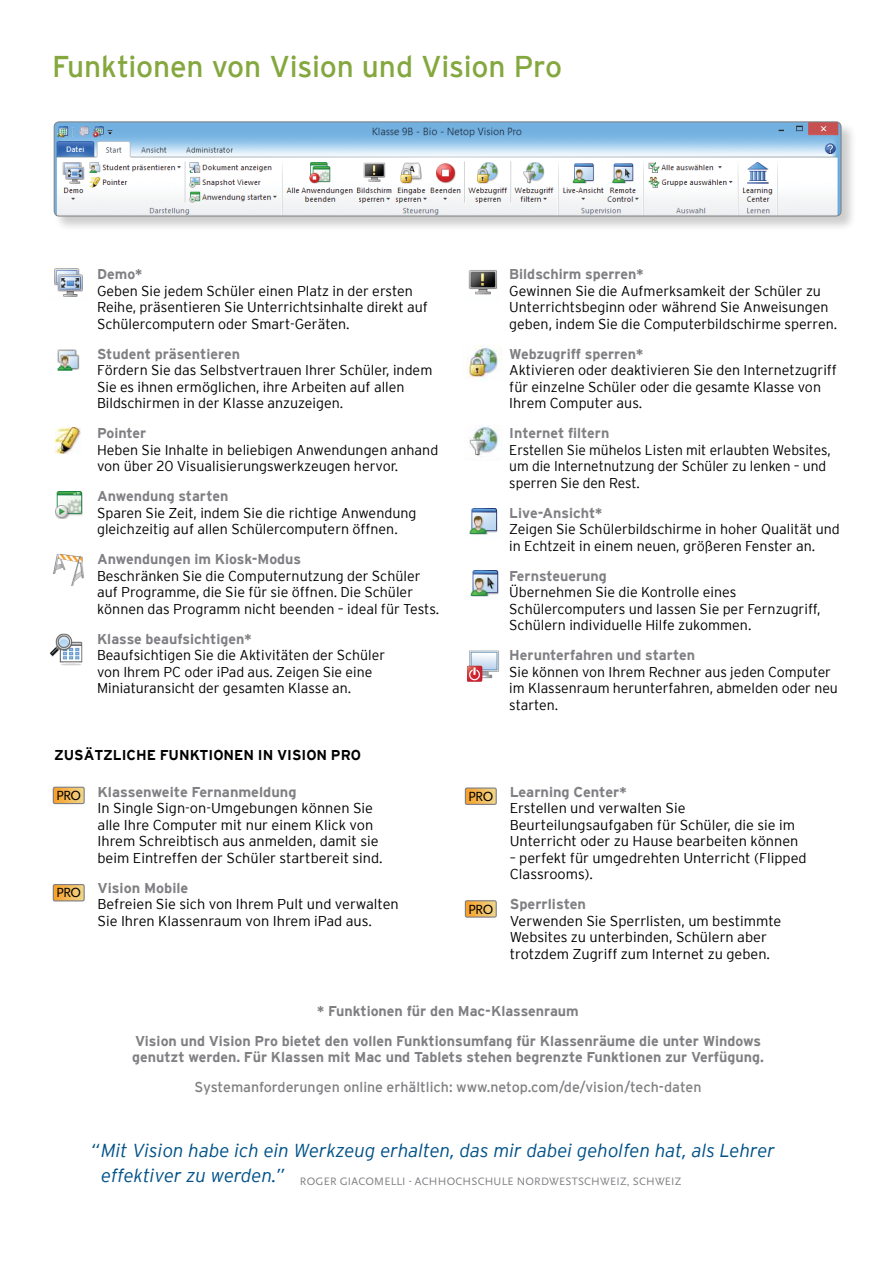
<style>
.page{position:relative;width:893px;height:1263px;background:#fff}
.page>*{position:absolute;margin:0;border:0;box-sizing:border-box;transform-origin:0 0}
.t1{font:30px "Interstate";letter-spacing:-.005em;color:#84a73e}
.t2{font:italic 300 18.75px "Interstate";color:#005288}
.t3{font:300 14.25px/16.5px "Interstate";color:#000}
.t4{font:700 14.25px/30px "Interstate";color:#807f83;text-align:center}
.t5{font:14.25px "Interstate";color:#807f83}
.t6{font:700 14.25px "Interstate";color:#000}
.t7{font:13.8px "Scala Sans";letter-spacing:-.05em;color:#000}
.t8{font:11.25px "Scala Sans Pro";letter-spacing:.02em;color:#807f83}
</style>
<div class="page">
<img style="left:54px;top:268px;width:29px;height:29px">
<img style="left:57px;top:349px;width:23px;height:22px">
<img style="left:55px;top:428px;width:26px;height:25px">
<img style="left:468px;top:270px;width:29px;height:25px">
<img style="left:467px;top:345px;width:35px;height:35px">
<img style="left:469px;top:425px;width:34px;height:32px">
<img style="left:469px;top:508px;width:29px;height:27px">
<img style="left:470px;top:570px;width:29px;height:27px">
<img style="left:55px;top:491px;width:27px;height:27px">
<svg style="left:55px;top:789px;width:28px;height:13px"></svg>
<div style="left:53px;top:787px;width:32px;height:17px;border:1px solid #807f83;border-radius:2px"></div>
<svg style="left:55px;top:886px;width:28px;height:13px"></svg>
<div style="left:53px;top:884px;width:32px;height:17px;border:1px solid #807f83;border-radius:2px"></div>
<svg style="left:467px;top:789px;width:28px;height:14px"></svg>
<div style="left:465px;top:787px;width:32px;height:18px;border:1px solid #807f83;border-radius:2px"></div>
<svg style="left:467px;top:902px;width:28px;height:14px"></svg>
<div style="left:465px;top:900px;width:32px;height:18px;border:1px solid #807f83;border-radius:2px"></div>
<div style="left:53px;top:121px;width:804px;height:111px;background:#000;opacity:.2"></div>
<img style="left:54px;top:122px;width:787px;height:94px">
<div style="left:54px;top:121px;width:787px;height:95px;border:1px solid #807f83;border-radius:5px"></div>
<img style="left:53px;top:554px;width:31px;height:32px">
<img style="left:467px;top:650px;width:32px;height:32px">
<img style="left:50px;top:633px;width:33px;height:33px">
<h1 class="t1" style="left:52px;top:49px;width:512px">Funktionen von Vision und Vision Pro</h1>
<p class="t4" style="left:97px;top:259px;width:47px">Demo*</p>
<p class="t3" style="left:97px;top:282px;width:332px">Geben Sie jedem Schüler einen Platz in der ersten<br>Reihe, präsentieren Sie Unterrichtsinhalte direkt auf<br>Schülercomputern oder Smart-Geräten.</p>
<p class="t4" style="left:97px;top:338px;width:144px">Student präsentieren</p>
<p class="t3" style="left:97px;top:362px;width:337px">Fördern Sie das Selbstvertrauen Ihrer Schüler, indem<br>Sie es ihnen ermöglichen, ihre Arbeiten auf allen<br>Bildschirmen in der Klasse anzuzeigen.</p>
<p class="t4" style="left:97px;top:418px;width:51px">Pointer</p>
<p class="t3" style="left:97px;top:441px;width:343px">Heben Sie Inhalte in beliebigen Anwendungen anhand von über 20 Visualisierungswerkzeugen hervor.</p>
<p class="t4" style="left:97px;top:481px;width:133px">Anwendung starten</p>
<p class="t3" style="left:97px;top:504px;width:321px">Sparen Sie Zeit, indem Sie die richtige Anwendung gleichzeitig auf allen Schülercomputern öffnen.</p>
<p class="t4" style="left:97px;top:544px;width:206px">Anwendungen im Kiosk-Modus</p>
<p class="t3" style="left:97px;top:567px;width:344px">Beschränken Sie die Computernutzung der Schüler auf Programme, die Sie für sie öffnen. Die Schüler können das Programm nicht beenden – ideal für Tests.</p>
<p class="t4" style="left:97px;top:623px;width:156px">Klasse beaufsichtigen*</p>
<p class="t3" style="left:97px;top:647px;width:290px">Beaufsichtigen Sie die Aktivitäten der Schüler von Ihrem PC oder iPad aus. Zeigen Sie eine<br>Miniaturansicht der gesamten Klasse an.</p>
<p class="t6" style="left:54px;top:747px;width:309px">ZUSÄTZLICHE FUNKTIONEN IN VISION PRO</p>
<p class="t7" style="left:56px;top:788px;width:26px">PRO</p>
<p class="t7" style="left:56px;top:885px;width:26px">PRO</p>
<p class="t4" style="left:98px;top:777px;width:201px">Klassenweite Fernanmeldung</p>
<p class="t3" style="left:98px;top:800px;width:287px">In Single Sign-on-Umgebungen können Sie alle Ihre Computer mit nur einem Klick von Ihrem Schreibtisch aus anmelden, damit sie beim Eintreffen der Schüler startbereit sind.</p>
<p class="t4" style="left:98px;top:873px;width:92px">Vision Mobile</p>
<p class="t3" style="left:98px;top:896px;width:303px">Befreien Sie sich von Ihrem Pult und verwalten<br>Sie Ihren Klassenraum von Ihrem iPad aus.</p>
<p class="t4" style="left:509px;top:259px;width:136px">Bildschirm sperren*</p>
<p class="t3" style="left:509px;top:282px;width:329px">Gewinnen Sie die Aufmerksamkeit der Schüler zu<br>Unterrichtsbeginn oder während Sie Anweisungen geben, indem Sie die Computerbildschirme sperren.</p>
<p class="t4" style="left:509px;top:338px;width:135px">Webzugriff sperren*</p>
<p class="t3" style="left:509px;top:362px;width:329px">Aktivieren oder deaktivieren Sie den Internetzugriff für einzelne Schüler oder die gesamte Klasse von<br>Ihrem Computer aus.</p>
<p class="t4" style="left:509px;top:418px;width:102px">Internet filtern</p>
<p class="t3" style="left:509px;top:441px;width:323px">Erstellen Sie mühelos Listen mit erlaubten Websites, um die Internetnutzung der Schüler zu lenken – und sperren Sie den Rest.</p>
<p class="t4" style="left:509px;top:497px;width:95px">Live-Ansicht*</p>
<p class="t3" style="left:509px;top:521px;width:332px">Zeigen Sie Schülerbildschirme in hoher Qualität und in Echtzeit in einem neuen, größeren Fenster an.</p>
<p class="t4" style="left:509px;top:560px;width:99px">Fernsteuerung</p>
<p class="t3" style="left:509px;top:584px;width:313px">Übernehmen Sie die Kontrolle eines<br>Schülercomputers und lassen Sie per Fernzugriff,<br>Schülern individuelle Hilfe zukommen.</p>
<p class="t4" style="left:509px;top:640px;width:187px">Herunterfahren und starten</p>
<p class="t3" style="left:509px;top:663px;width:330px">Sie können von Ihrem Rechner aus jeden Computer im Klassenraum herunterfahren, abmelden oder neu starten.</p>
<p class="t7" style="left:468px;top:789px;width:26px">PRO</p>
<p class="t7" style="left:468px;top:901px;width:26px">PRO</p>
<p class="t4" style="left:510px;top:777px;width:119px">Learning Center*</p>
<p class="t3" style="left:510px;top:800px;width:290px">Erstellen und verwalten Sie<br>Beurteilungsaufgaben für Schüler, die sie im<br>Unterricht oder zu Hause bearbeiten können</p>
<p class="t3" style="left:510px;top:849px;width:298px">– perfekt für umgedrehten Unterricht (Flipped<br>Classrooms).</p>
<p class="t4" style="left:510px;top:889px;width:78px">Sperrlisten</p>
<p class="t3" style="left:510px;top:912px;width:273px">Verwenden Sie Sperrlisten, um bestimmte<br>Websites zu unterbinden, Schülern aber trotzdem Zugriff zum Internet zu geben.</p>
<p class="t4" style="left:135px;top:996px;width:628px">* Funktionen für den Mac-Klassenraum<br>Vision und Vision Pro bietet den vollen Funktionsumfang für Klassenräume die unter Windows</p>
<p class="t4" style="left:132px;top:1042px;width:633px">genutzt werden. Für Klassen mit Mac und Tablets stehen begrenzte Funktionen zur Verfügung.</p>
<p class="t5" style="left:195px;top:1079px;width:508px">Systemanforderungen online erhältlich: www.netop.com/de/vision/tech-daten</p>
<h2 class="t2" style="left:91px;top:1140px;width:686px">“Mit Vision habe ich ein Werkzeug erhalten, das mir dabei geholfen hat, als Lehrer</h2>
<p class="t8" style="left:101px;top:1174px;width:582px"><sup>effektiver</sup> <sup>zu</sup> <sup>werden.”</sup> ROGER GIACOMELLI - ACHHOCHSCHULE NORDWESTSCHWEIZ, SCHWEIZ</p>
</div>
